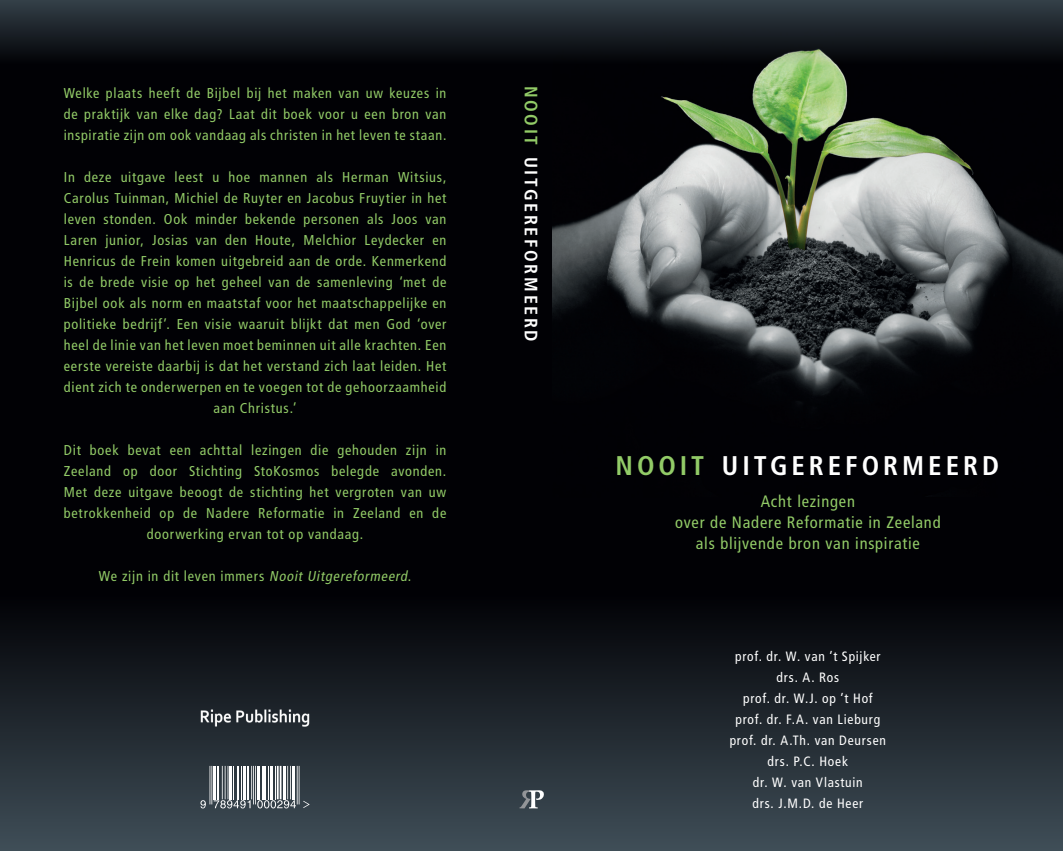
<style>
.page{position:relative;width:1063px;height:851px;background:#fff}
.page>*{position:absolute;margin:0;border:0;box-sizing:border-box;transform-origin:0 0}
.t1{font:700 condensed 27px "Frutiger LT Std";letter-spacing:.145em;color:#fff}
.t2{font:700 condensed 18px "Frutiger LT Std";letter-spacing:.145em;color:#fff}
.t3{font:condensed 16.5px/21px "Frutiger LT Std";letter-spacing:.05em;color:#92cb67;text-align:center}
.t4{font:condensed 14.25px/21px "Frutiger LT Std";letter-spacing:.055em;color:#92cb67;text-align:center}
.t5{font:condensed 13.5px/21px "Frutiger LT Std";letter-spacing:.06em;color:#fff;text-align:center}
.s1{font-style:italic}
.s2{color:#92cb67}
</style>
<div class="page">
<div style="left:0;top:64px;width:553px;height:531px;background:#010105"></div>
<img style="left:553px;top:64px;width:510px;height:531px">
<div style="left:0;top:595px;width:1063px;height:255px;background:linear-gradient(to bottom,#010105,#3f4e57)"></div>
<div style="left:0;top:0;width:1063px;height:64px;background:linear-gradient(to bottom,#313d46,#08090b)"></div>
<hr style="left:211px;top:765px;width:1px;height:39px;background:#fff">
<hr style="left:210px;top:765px;width:1px;height:39px;background:#fff">
<hr style="left:213px;top:765px;width:3px;height:34px;background:#fff">
<hr style="left:217px;top:765px;width:2px;height:34px;background:#fff">
<hr style="left:228px;top:765px;width:1px;height:34px;background:#fff">
<hr style="left:225px;top:765px;width:1px;height:34px;background:#fff">
<hr style="left:222px;top:765px;width:1px;height:34px;background:#fff">
<hr style="left:229px;top:765px;width:3px;height:34px;background:#fff">
<hr style="left:233px;top:765px;width:1px;height:34px;background:#fff">
<hr style="left:237px;top:765px;width:2px;height:34px;background:#fff">
<hr style="left:241px;top:765px;width:1px;height:34px;background:#fff">
<hr style="left:243px;top:765px;width:2px;height:34px;background:#fff">
<hr style="left:247px;top:765px;width:2px;height:34px;background:#fff">
<hr style="left:255px;top:765px;width:1px;height:39px;background:#fff">
<hr style="left:253px;top:765px;width:1px;height:39px;background:#fff">
<hr style="left:251px;top:765px;width:1px;height:34px;background:#fff">
<hr style="left:257px;top:765px;width:3px;height:34px;background:#fff">
<hr style="left:262px;top:765px;width:1px;height:34px;background:#fff">
<hr style="left:264px;top:765px;width:2px;height:34px;background:#fff">
<hr style="left:268px;top:765px;width:1px;height:34px;background:#fff">
<hr style="left:270px;top:765px;width:3px;height:34px;background:#fff">
<hr style="left:275px;top:765px;width:1px;height:34px;background:#fff">
<hr style="left:280px;top:765px;width:1px;height:34px;background:#fff">
<hr style="left:277px;top:765px;width:2px;height:34px;background:#fff">
<hr style="left:284px;top:765px;width:2px;height:34px;background:#fff">
<hr style="left:290px;top:765px;width:1px;height:34px;background:#fff">
<hr style="left:287px;top:765px;width:1px;height:34px;background:#fff">
<hr style="left:292px;top:765px;width:3px;height:34px;background:#fff">
<hr style="left:299px;top:765px;width:1px;height:39px;background:#fff">
<hr style="left:297px;top:765px;width:1px;height:39px;background:#fff">
<svg style="left:200px;top:800px;width:6px;height:8px"></svg>
<svg style="left:214px;top:800px;width:37px;height:8px"></svg>
<svg style="left:257px;top:800px;width:39px;height:8px"></svg>
<svg style="left:303px;top:800px;width:7px;height:7px"></svg>
<svg style="left:520px;top:790px;width:24px;height:18px"></svg>
<img style="left:200px;top:708px;width:110px;height:19px">
<p class="t4" style="left:64px;top:83px;width:384px;text-align:justify">Welke plaats heeft de Bijbel bij het maken van uw keuzes in de praktijk van elke dag? Laat dit boek voor u een bron van inspiratie zijn om ook vandaag als christen in het leven te staan.</p>
<p class="t4" style="left:64px;top:167px;width:384px">In deze uitgave leest u hoe mannen als Herman Witsius, Carolus Tuinman, Michiel de Ruyter en Jacobus Fruytier in het leven stonden. Ook minder bekende personen als Joos van Laren junior, Josias van den Houte, Melchior Leydecker en Henricus de Frein komen uitgebreid aan de orde. Kenmerkend is de brede visie op het geheel van de samenleving ‘met de Bijbel ook als norm en maatstaf voor het maatschappelijke en politieke bedrijf’. Een visie waaruit blijkt dat men God ‘over heel de linie van het leven moet beminnen uit alle krachten. Een eerste vereiste daarbij is dat het verstand zich laat leiden. Het dient zich te onderwerpen en te voegen tot de gehoorzaamheid aan Christus.’</p>
<p class="t4" style="left:64px;top:440px;width:384px">Dit boek bevat een achttal lezingen die gehouden zijn in Zeeland op door Stichting StoKosmos belegde avonden.<br>Met deze uitgave beoogt de stichting het vergroten van uw betrokkenheid op de Nadere Reformatie in Zeeland en de doorwerking ervan tot op vandaag.</p>
<p class="t4" style="left:99px;top:566px;width:314px">We z i j n i n d i t l e v e n i m m e r s <span class="s1">Nooit Uitgereformeerd</span>.</p>
<p class="t2" style="left:542px;top:86px;width:257px;rotate:90deg"><span class="s2">NOOIT</span> UITGEREFORMEERD</p>
<h1 class="t1" style="left:615px;top:450px;width:385px"><span class="s2">NOOIT</span> UITGEREFORMEERD</h1>
<p class="t3" style="left:675px;top:490px;width:267px">Acht lezingen<br>over de Nadere Reformatie in Zeeland als blijvende bron van inspiratie</p>
<p class="t5" style="left:730px;top:646px;width:158px">prof. dr. W. van ’t Spijker drs. A. Ros<br>prof. dr. W.J. op ’t Hof prof. dr. F.A. van Lieburg prof. dr. A.Th. van Deursen drs. P.C. Hoek<br>dr. W. van Vlastuin<br>drs. J.M.D. de Heer</p>
</div>
